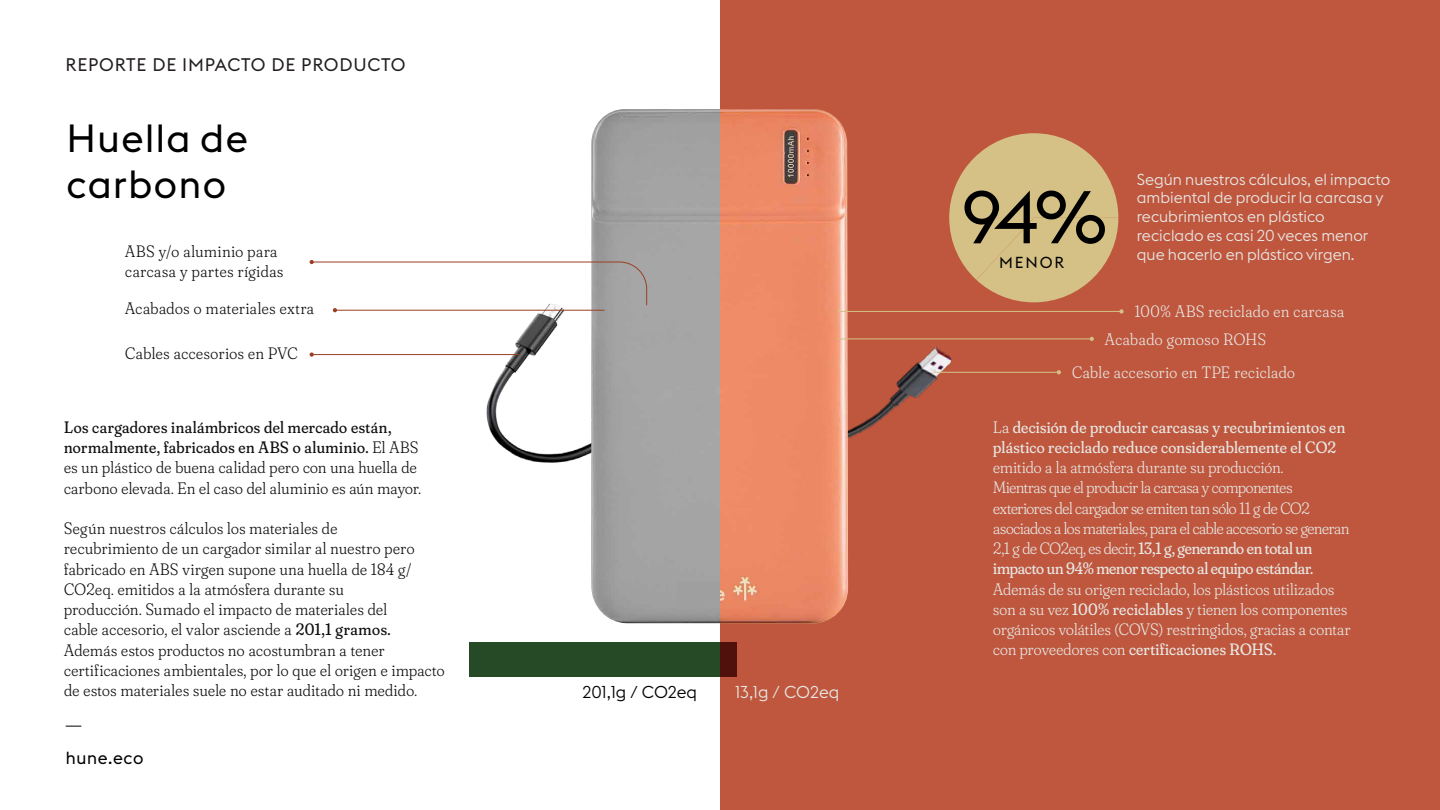
<style>
.page{position:relative;width:1440px;height:810px;background:#fff}
.page>*{position:absolute;margin:0;border:0;box-sizing:border-box;transform-origin:0 0}
.t1{font:73.43px "Euclid Flex";color:#000}
.t2{font:38.78px/46.5px "Euclid Flex";letter-spacing:.04em;color:#000}
.t3{font:18px "Euclid Flex";letter-spacing:.04em;color:#231f20}
.t4{font:17.33px "Euclid Flex";letter-spacing:.04em;color:#000}
.t5{font:300 17.02px "Euclid Flex";color:#000}
.t6{font:300 17.02px "Euclid Flex";color:#e8e6e3}
.t7{font:300 16.5px/20.2px "Fraunces 144 pt Soft";letter-spacing:.03em;color:#0f0f0f}
.t8{font:300 16.5px/20.2px "Fraunces 144 pt Soft";letter-spacing:.005em;color:#e8e6e3}
.t9{font:16.5px/20.2px "Fraunces 144 pt Soft";letter-spacing:.015em;color:#e8e6e3}
.t10{font:300 16.5px "Fraunces 144 pt Soft";letter-spacing:.035em;color:#e8e6e3}
.t11{font:300 16.5px "Fraunces 144 pt Soft";letter-spacing:.04em;color:#e8e6e3}
.t12{font:300 16.5px "Fraunces 144 pt Soft";letter-spacing:.03em;color:#e8e6e3}
.t13{font:300 15.75px/18.9px "Euclid Flex";color:#e8e6e3}
.t14{font:15.75px "Euclid Flex";letter-spacing:.12em;color:#000}
.s1{font-weight:400}
.s2{font-weight:300}
</style>
<div class="page">
<div style="left:720px;top:0;width:720px;height:810px;background:#be573e"></div>
<svg style="left:949px;top:133px;width:169px;height:169px"></svg>
<div style="left:469px;top:642px;width:251px;height:34px;background:#254a25"></div>
<div style="left:720px;top:642px;width:16px;height:34px;background:#50110c"></div>
<img style="left:486px;top:355px;width:15px;height:91px">
<img style="left:848px;top:338px;width:105px;height:100px">
<hr style="left:934px;top:372px;width:125px;height:1px;background:#d5c185">
<svg style="left:1057px;top:370px;width:4px;height:4px"></svg>
<svg style="left:66px;top:726px;width:15px;height:1px"></svg>
<img style="left:720px;top:109px;width:128px;height:514px">
<svg style="left:501px;top:109px;width:219px;height:515px;fill:#a6a6a6"></svg>
<hr style="left:312px;top:354px;width:207px;height:1px;background:#9a3f21">
<svg style="left:310px;top:352px;width:4px;height:5px"></svg>
<svg style="left:310px;top:260px;width:337px;height:52px"></svg>
<hr style="left:837px;top:311px;width:285px;height:1px;background:#d5c185">
<svg style="left:1119px;top:309px;width:5px;height:5px"></svg>
<hr style="left:837px;top:339px;width:255px;height:1px;background:#d5c185">
<svg style="left:1090px;top:337px;width:4px;height:4px"></svg>
<p class="t3" style="left:66px;top:54px;width:341px">REPORTE DE IMPACTO DE PRODUCTO</p>
<h2 class="t2" style="left:67px;top:115px;width:183px">Huella de carbono</h2>
<p class="t7" style="left:125px;top:240px;width:159px">ABS y/o aluminio para carcasa y partes rígidas</p>
<p class="t7" style="left:125px;top:297px;width:190px">Acabados o materiales extra</p>
<p class="t7" style="left:125px;top:342px;width:174px">Cables accesorios en PVC</p>
<p class="t7" style="left:64px;top:416px;width:359px"><span class="s1">Los cargadores inalámbricos del mercado están, normalmente, fabricados en ABS o aluminio.</span> El ABS es un plástico de buena calidad pero con una huella de carbono elevada. En el caso del aluminio es aún mayor.</p>
<p class="t7" style="left:64px;top:517px;width:382px">Según nuestros cálculos los materiales de<br>recubrimiento de un cargador similar al nuestro pero fabricado en ABS virgen supone una huella de 184 g/ CO2eq. emitidos a la atmósfera durante su<br>producción. Sumado el impacto de materiales del<br>cable accesorio, el valor asciende a <span class="s1">201,1 gramos.<br></span>Además estos productos no acostumbran a tener certificaciones ambientales, por lo que el origen e impacto de estos materiales suele no estar auditado ni medido.</p>
<p class="t4" style="left:66px;top:748px;width:79px">hune.eco</p>
<p class="t5" style="left:582px;top:682px;width:116px">201,1g / CO2eq</p>
<p class="t6" style="left:735px;top:682px;width:106px">13,1g / CO2eq</p>
<h1 class="t1" style="left:962px;top:175px;width:147px">94%</h1>
<p class="t14" style="left:999px;top:253px;width:67px">MENOR</p>
<p class="t13" style="left:1137px;top:170px;width:255px">Según nuestros cálculos, el impacto ambiental de producir la carcasa y recubrimientos en plástico reciclado es casi 20 veces menor que hacerlo en plástico virgen.</p>
<p class="t11" style="left:1135px;top:299px;width:211px">100% ABS reciclado en carcasa</p>
<p class="t12" style="left:1105px;top:326px;width:162px">Acabado gomoso ROHS</p>
<p class="t10" style="left:1072px;top:360px;width:224px">Cable accesorio en TPE reciclado</p>
<p class="t9" style="left:993px;top:416px;width:354px"><span class="s2">La</span> decisión de producir carcasas y recubrimientos en plástico reciclado reduce considerablemente el CO2</p>
<p class="t8" style="left:993px;top:456px;width:358px">emitido a la atmósfera durante su producción.<br>Mientras que el producir la carcasa y componentes exteriores del cargador se emiten tan sólo 11 g de CO2 asociados a los materiales, para el cable accesorio se generan 2,1 g de CO2eq, es decir, <span class="s1">13,1 g, generando en total un impacto un 94% menor respecto al equipo estándar.</span></p>
<p class="t8" style="left:993px;top:578px;width:359px">Además de su origen reciclado, los plásticos utilizados son a su vez <span class="s1">100% reciclables</span> y tienen los componentes orgánicos volátiles (COVS) restringidos, gracias a contar con proveedores con <span class="s1">certificaciones ROHS.</span></p>
</div>
